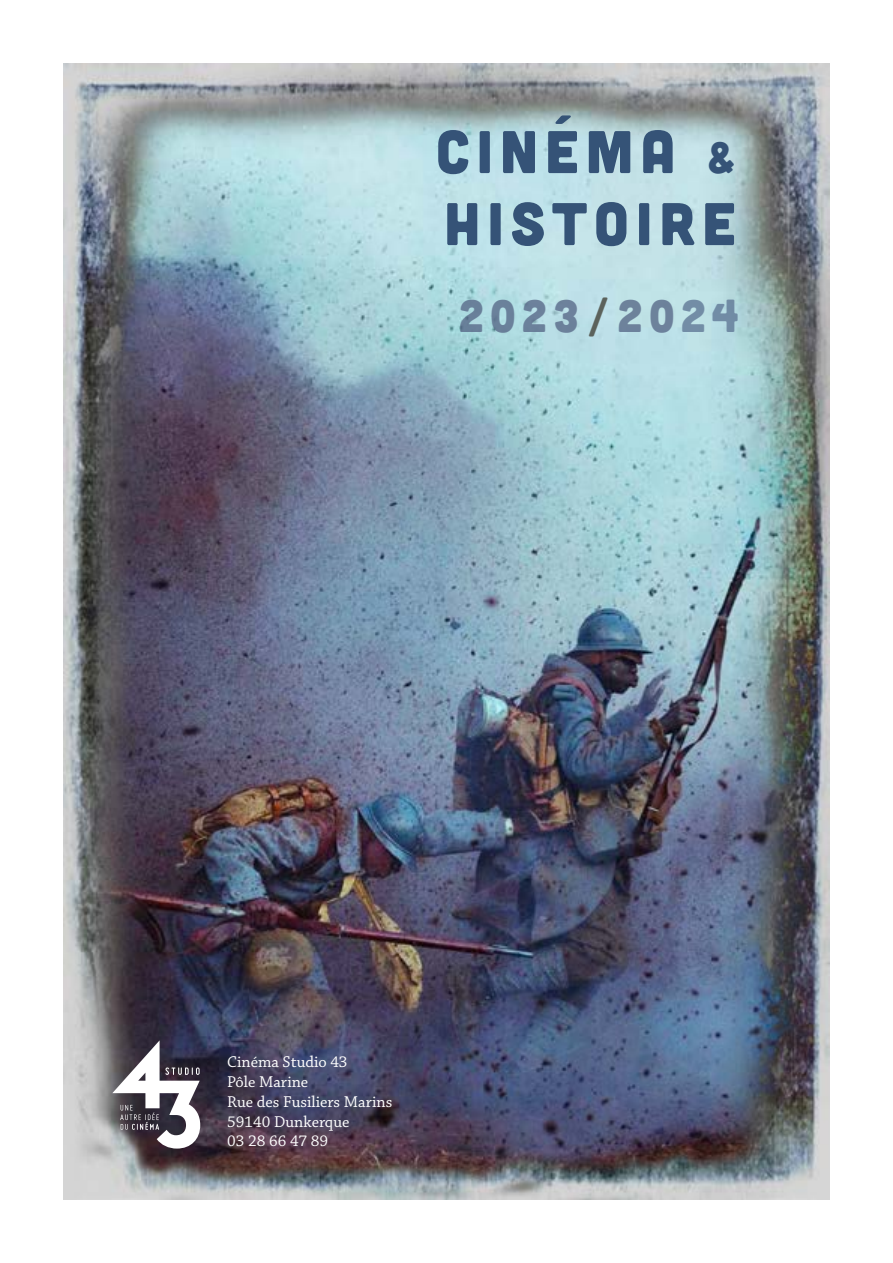
<style>
.page{position:relative;width:893px;height:1263px;background:#fff}
.page>*{position:absolute;margin:0;border:0;box-sizing:border-box;transform-origin:0 0}
.t1{font:60px/72px "Cubano";letter-spacing:.12em;color:#355377}
.t2{font:45px "Cubano";letter-spacing:.12em;color:#596a89}
.t3{font:16.5px/19.8px "Chaparral Pro";color:#fff}
.s1{font-size:43.5px}
.s2{color:#444339}
.s3{color:#607896}
</style>
<div class="page">
<img style="left:64px;top:64px;width:765px;height:1135px">
<svg style="left:112px;top:1040px;width:88px;height:108px"></svg>
<h1 class="t1" style="left:436px;top:113px;width:301px">CINÉMA <span class="s1">&amp;<br></span>HISTOIRE</h1>
<h2 class="t2" style="left:458px;top:287px;width:282px">2023<span class="s2">/</span>20<span class="s3">24</span></h2>
<p class="t3" style="left:227px;top:1053px;width:167px">Cinéma Studio 43<br>Pôle Marine<br>Rue des Fusiliers Marins<br>59140 Dunkerque<br>03 28 66 47 89</p>
</div>
